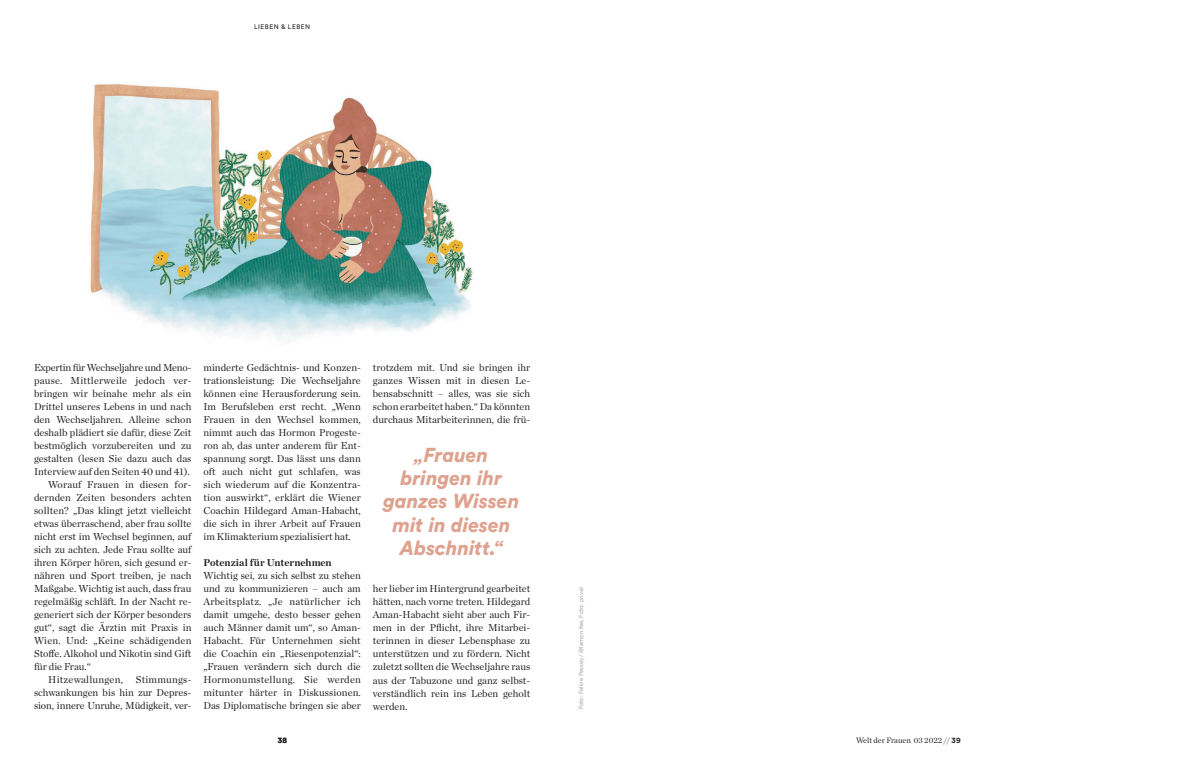
<style>
.page{position:relative;width:1191px;height:766px;background:#fff}
.page>*{position:absolute;margin:0;border:0;box-sizing:border-box;transform-origin:0 0}
.t1{font:italic 900 20px/23px "Circular Pro";letter-spacing:-.01em;color:#dea28e;text-align:center}
.t2{font:10.2px/13px "Chronicle Deck";color:#231f20;text-align:justify}
.t3{font:10.2px "Chronicle Deck";letter-spacing:.02em;color:#231f20}
.t4{font:10.2px "Chronicle Deck";letter-spacing:-.02em;color:#231f20}
.t5{font:10.2px "Chronicle Deck";letter-spacing:.025em;color:#231f20}
.t6{font:700 10.2px "Chronicle Deck";letter-spacing:-.005em;color:#231f20}
.t7{font:8px "Chronicle Deck";color:#231f20}
.t8{font:700 8px "Circular Pro";color:#231f20}
.t9{font:6.5px "Circular Pro";letter-spacing:.085em;color:#231f20}
.t10{font:6px "Circular Pro";color:#a8a9ad}
.s1{font-family:"Circular Pro";font-weight:700}
</style>
<div class="page">
<img style="left:90px;top:84px;width:383px;height:257px">
<p class="t9" style="left:254px;top:23px;width:58px">LIEBEN &amp; LEBEN</p>
<p class="t4" style="left:34px;top:359px;width:159px">Expertin für Wechseljahre und Meno-</p>
<p class="t3" style="left:34px;top:372px;width:159px">pause. Mittlerweile jedoch ver-</p>
<p class="t2" style="left:34px;top:386px;width:159px">bringen wir beinahe mehr als ein</p>
<p class="t2" style="left:34px;top:399px;width:159px">Drittel unseres Lebens in und nach</p>
<p class="t2" style="left:34px;top:412px;width:159px">den Wechseljahren. Alleine schon</p>
<p class="t2" style="left:34px;top:425px;width:159px">deshalb plädiert sie dafür, diese Zeit</p>
<p class="t2" style="left:34px;top:438px;width:159px">bestmöglich vorzubereiten und zu</p>
<p class="t2" style="left:34px;top:451px;width:159px">gestalten (lesen Sie dazu auch das</p>
<p class="t2" style="left:34px;top:464px;width:157px">Interview auf den Seiten 40 und 41).</p>
<p class="t2" style="left:48px;top:477px;width:145px">Worauf Frauen in diesen for-</p>
<p class="t2" style="left:34px;top:490px;width:159px">dernden Zeiten besonders achten</p>
<p class="t2" style="left:34px;top:503px;width:159px">sollten? „Das klingt jetzt vielleicht</p>
<p class="t2" style="left:34px;top:516px;width:159px">etwas überraschend, aber frau sollte</p>
<p class="t2" style="left:34px;top:529px;width:159px">nicht erst im Wechsel beginnen, auf</p>
<p class="t2" style="left:34px;top:542px;width:159px">sich zu achten. Jede Frau sollte auf</p>
<p class="t2" style="left:34px;top:555px;width:159px">ihren Körper hören, sich gesund er-</p>
<p class="t2" style="left:34px;top:568px;width:159px">nähren und Sport treiben, je nach</p>
<p class="t2" style="left:34px;top:581px;width:159px">Maßgabe. Wichtig ist auch, dass frau</p>
<p class="t2" style="left:34px;top:594px;width:159px">regelmäßig schläft. In der Nacht re-</p>
<p class="t2" style="left:34px;top:607px;width:159px">generiert sich der Körper besonders</p>
<p class="t2" style="left:34px;top:620px;width:159px">gut“, sagt die Ärztin mit Praxis in</p>
<p class="t3" style="left:34px;top:632px;width:159px">Wien. Und: „Keine schädigenden</p>
<p class="t2" style="left:34px;top:646px;width:159px">Stoffe. Alkohol und Nikotin sind Gift</p>
<p class="t2" style="left:34px;top:659px;width:58px">für die Frau.“</p>
<p class="t5" style="left:48px;top:671px;width:145px">Hitzewallungen, Stimmungs-</p>
<p class="t2" style="left:34px;top:685px;width:159px">schwankungen bis hin zur Depres-</p>
<p class="t2" style="left:34px;top:698px;width:159px">sion, innere Unruhe, Müdigkeit, ver-</p>
<p class="t2" style="left:203px;top:360px;width:159px">minderte Gedächtnis- und Konzen&shy;trationsleistung: Die Wechseljahre können eine Herausforderung sein.<br>Im Berufsleben erst recht. „Wenn Frauen in den Wechsel kommen, nimmt auch das Hormon Progeste&shy;ron ab, das unter anderem für Ent&shy;spannung sorgt. Das lässt uns dann oft auch nicht gut schlafen, was sich wiederum auf die Konzentra&shy;tion auswirkt“, erklärt die Wiener Coachin Hildegard Aman-Habacht, die sich in ihrer Arbeit auf Frauen im Klimakterium spezialisiert hat.</p>
<p class="t6" style="left:203px;top:554px;width:130px">Potenzial für Unternehmen</p>
<p class="t2" style="left:203px;top:568px;width:159px">Wichtig sei, zu sich selbst zu stehen und zu kommunizieren – auch am Arbeitsplatz. „Je natürlicher ich damit umgehe, desto besser gehen auch Männer damit um“, so Aman-Habacht. Für Unternehmen sieht die Coachin ein „Riesenpotenzial“: „Frauen verändern sich durch die Hormon umstellung. Sie werden mitunter härter in Diskussionen.<br>Das Diplomatische bringen sie aber</p>
<p class="t2" style="left:373px;top:360px;width:159px">trotzdem mit. Und sie bringen ihr ganzes Wissen mit in diesen Le&shy;bensabschnitt – alles, was sie sich schon erarbeitet haben.“ Da könnten durchaus Mitarbeiterinnen, die frü-</p>
<h1 class="t1" style="left:383px;top:443px;width:137px">„Frauen bringen ihr ganzes Wissen mit in diesen<br>Abschnitt.“</h1>
<p class="t2" style="left:373px;top:581px;width:159px">her lieber im Hintergrund gearbeitet hätten, nach vorne treten. Hildegard Aman- Habacht sieht aber auch Fir&shy;men in der Pflicht, ihre Mitarbei&shy;terinnen in dieser Lebensphase zu unterstützen und zu fördern. Nicht zuletzt sollten die Wechseljahre raus aus der Tabuzone und ganz selbst&shy;verständlich rein ins Leben geholt werden.</p>
<p class="t10" style="left:577px;top:709px;width:124px;rotate:-90deg">Foto: Feline Pessey / @lemon.fee, Foto: privat</p>
<p class="t8" style="left:278px;top:734px;width:11px">38</p>
<p class="t7" style="left:856px;top:734px;width:106px">Welt der Frauen 03 2022 // <span class="s1">39</span></p>
</div>
